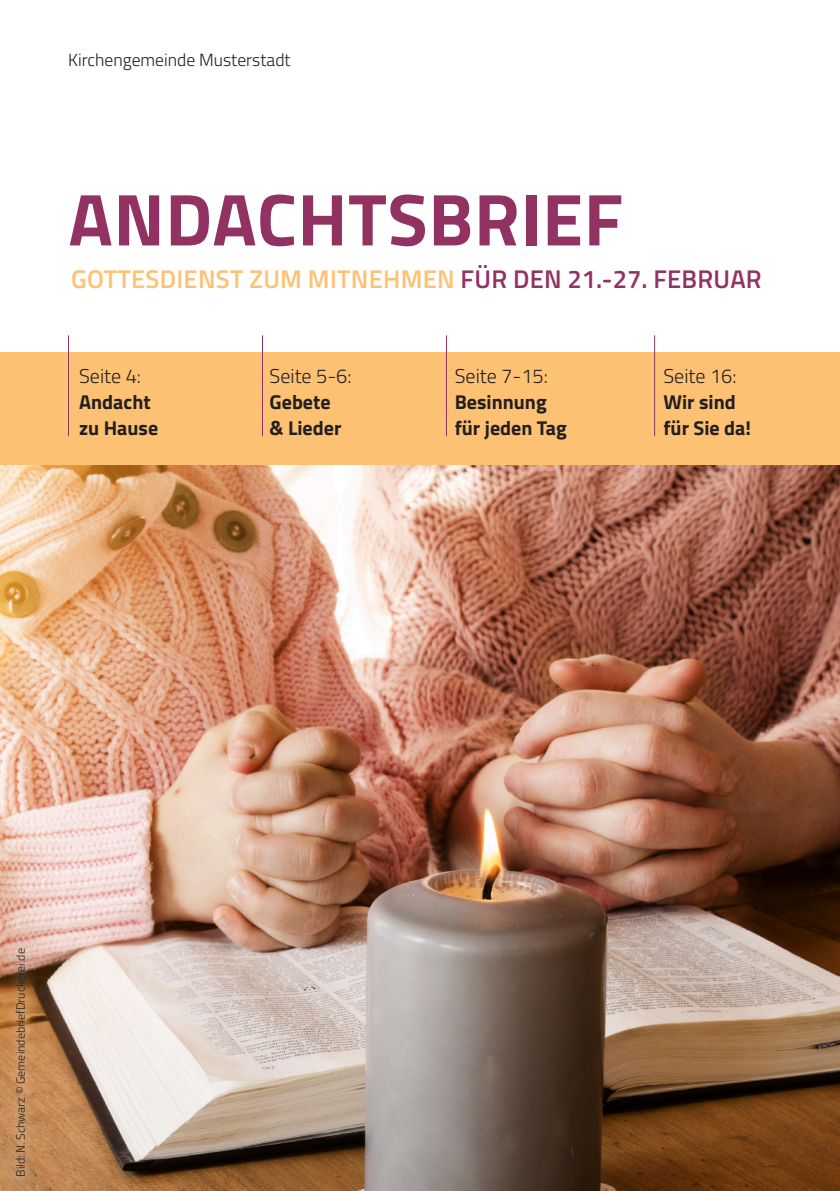
<style>
.page{position:relative;width:840px;height:1191px;background:#fff}
.page>*{position:absolute;margin:0;border:0;box-sizing:border-box;transform-origin:0 0}
.t1{font:700 73.6px "Titillium Web";letter-spacing:.01em;color:#923263}
.t2{font:600 25.6px "Titillium Web";letter-spacing:.01em;color:#fdc174}
.t3{font:700 20px/26px "Titillium Web";color:#231f20}
.t4{font:300 20px "Titillium Web";color:#231f20}
.t5{font:300 17.6px "Titillium Web";color:#231f20}
.t6{font:300 12px "Titillium Web";color:#231f20}
.s1{color:#923263}
</style>
<div class="page">
<img style="left:0;top:464px;width:839px;height:727px">
<div style="left:0;top:352px;width:839px;height:112px;background:#fdc174"></div>
<hr style="left:262px;top:335px;width:1px;height:101px;background:#923263">
<hr style="left:445px;top:335px;width:1px;height:101px;background:#923263">
<hr style="left:653px;top:335px;width:1px;height:101px;background:#923263">
<hr style="left:68px;top:335px;width:1px;height:101px;background:#923263">
<div style="left:4px;top:937px;width:34px;height:251px;background:#fff;opacity:.75"></div>
<p class="t5" style="left:68px;top:47px;width:224px">Kirchengemeinde Musterstadt</p>
<h1 class="t1" style="left:68px;top:163px;width:555px">ANDACHTSBRIEF</h1>
<p class="t2" style="left:71px;top:260px;width:691px">GOTTESDIENST ZUM MITNEHMEN <span class="s1">FÜR DEN 21.-27. FEBRUAR</span></p>
<p class="t4" style="left:79px;top:361px;width:63px">Seite 4:</p>
<p class="t3" style="left:79px;top:388px;width:80px">Andacht zu Hause</p>
<p class="t4" style="left:269px;top:361px;width:83px">Seite 5-6:</p>
<p class="t3" style="left:269px;top:388px;width:73px">Gebete &amp; Lieder</p>
<p class="t4" style="left:454px;top:361px;width:95px">Seite 7-15:</p>
<p class="t3" style="left:454px;top:388px;width:114px">Besinnung für jeden Tag</p>
<p class="t4" style="left:663px;top:361px;width:75px">Seite 16:</p>
<p class="t3" style="left:663px;top:388px;width:89px">Wir sind für Sie da!</p>
<p class="t6" style="left:12px;top:1176px;width:230px;rotate:-90deg">Bild: N. Schwarz © GemeindebriefDruckerei.de</p>
</div>
